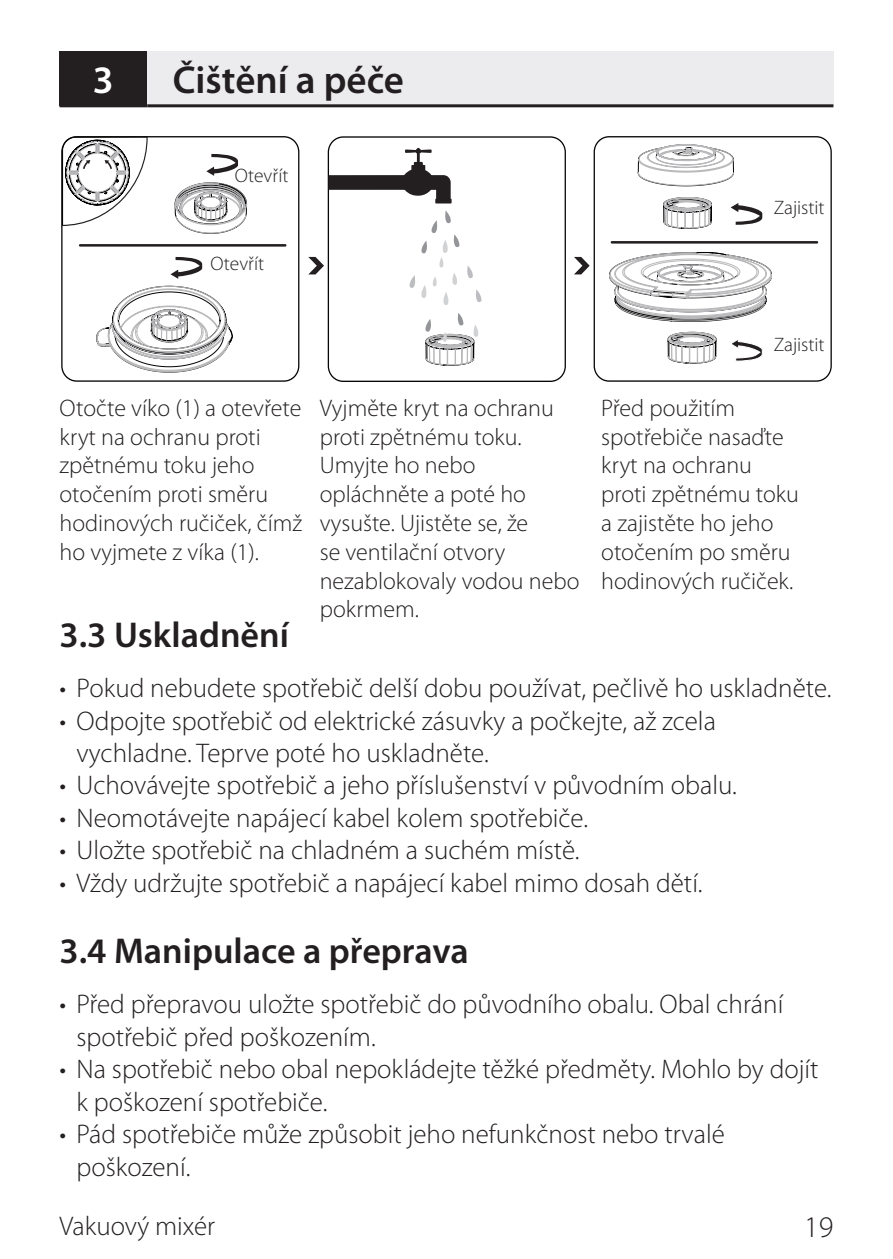
<style>
.page{position:relative;width:893px;height:1259px;background:#fff}
.page>*{position:absolute;margin:0;border:0;box-sizing:border-box;transform-origin:0 0}
.Nadpis_13{font:600 39px "Myriad Pro";color:#231f20}
.Nadpis_13-2{font:600 39px "Myriad Pro";color:#fff}
.Podnadpis_12{font:600 36px "Myriad Pro";color:#231f20}
.t1{font:300 30px "Myriad Pro";color:#231f20}
.Odsadené_body_9{font:300 27px/32.4px "Myriad Pro";color:#231f20}
.Základný_8{font:300 24px/28.8px "Myriad Pro";color:#231f20}
.Základný_6_5{font:300 19.5px "Myriad Pro";color:#231f20}
</style>
<div class="page">
<div style="left:60px;top:51px;width:87px;height:55px;background:#231f20"></div>
<div style="left:147px;top:51px;width:686px;height:55px;background:#ececee"></div>
<hr style="left:60px;top:104px;width:87px;height:3px;background:#231f20">
<hr style="left:147px;top:104px;width:686px;height:3px;background:#231f20">
<svg style="left:594px;top:136px;width:238px;height:246px"></svg>
<svg style="left:61px;top:136px;width:238px;height:246px"></svg>
<svg style="left:328px;top:136px;width:238px;height:246px"></svg>
<svg style="left:308px;top:257px;width:16px;height:17px"></svg>
<svg style="left:574px;top:257px;width:16px;height:17px"></svg>
<svg style="left:96px;top:285px;width:137px;height:88px"></svg>
<svg style="left:609px;top:252px;width:163px;height:70px"></svg>
<svg style="left:667px;top:331px;width:50px;height:33px"></svg>
<svg style="left:174px;top:182px;width:73px;height:52px"></svg>
<svg style="left:79px;top:244px;width:207px;height:3px"></svg>
<svg style="left:637px;top:144px;width:97px;height:43px"></svg>
<svg style="left:663px;top:197px;width:49px;height:32px"></svg>
<svg style="left:611px;top:241px;width:207px;height:3px"></svg>
<svg style="left:730px;top:339px;width:33px;height:22px"></svg>
<svg style="left:731px;top:203px;width:31px;height:22px"></svg>
<svg style="left:171px;top:257px;width:31px;height:22px"></svg>
<svg style="left:206px;top:154px;width:32px;height:22px"></svg>
<svg style="left:61px;top:136px;width:87px;height:90px"></svg>
<svg style="left:328px;top:148px;width:124px;height:55px"></svg>
<svg style="left:409px;top:275px;width:6px;height:13px"></svg>
<svg style="left:476px;top:289px;width:6px;height:13px"></svg>
<svg style="left:467px;top:265px;width:6px;height:13px"></svg>
<svg style="left:421px;top:210px;width:39px;height:95px"></svg>
<svg style="left:425px;top:313px;width:53px;height:53px"></svg>
<p class="Nadpis_13-2" style="left:93px;top:55px;width:22px">3</p>
<p class="Nadpis_13" style="left:173px;top:55px;width:233px">Čištění a péče</p>
<p class="Základný_6_5" style="left:235px;top:165px;width:55px">Otevřít</p>
<p class="Základný_6_5" style="left:210px;top:253px;width:55px">Otevřít</p>
<p class="Základný_6_5" style="left:774px;top:196px;width:53px">Zajistit</p>
<p class="Základný_6_5" style="left:774px;top:333px;width:53px">Zajistit</p>
<p class="Základný_8" style="left:60px;top:394px;width:244px">Otočte víko (1) a otevřete kryt na ochranu proti zpětnému toku jeho otočením proti směru hodinových ručiček, čímž ho vyjmete z víka (1).</p>
<p class="Základný_8" style="left:320px;top:394px;width:261px">Vyjměte kryt na ochranu proti zpětnému toku.<br>Umyjte ho nebo opláchněte a poté ho vysušte. Ujistěte se, že<br>se ventilační otvory nezablokovaly vodou nebo pokrmem.</p>
<p class="Základný_8" style="left:601px;top:394px;width:199px">Před použitím spotřebiče nasaďte kryt na ochranu proti zpětnému toku a zajistěte ho jeho otočením po směru hodinových ručiček.</p>
<p class="Podnadpis_12" style="left:60px;top:612px;width:231px">3.3 Uskladnění</p>
<p class="Odsadené_body_9" style="left:60px;top:672px;width:773px">• Pokud nebudete spotřebič delší dobu používat, pečlivě ho uskladněte.</p>
<p class="Odsadené_body_9" style="left:77px;top:705px;width:641px;text-indent:-17px">• Odpojte spotřebič od elektrické zásuvky a počkejte, až zcela vychladne. Teprve poté ho uskladněte.</p>
<p class="Odsadené_body_9" style="left:60px;top:769px;width:679px">• Uchovávejte spotřebič a jeho příslušenství v původním obalu.</p>
<p class="Odsadené_body_9" style="left:60px;top:802px;width:530px">• Neomotávejte napájecí kabel kolem spotřebiče.</p>
<p class="Odsadené_body_9" style="left:60px;top:834px;width:522px">• Uložte spotřebič na chladném a suchém místě.</p>
<p class="Odsadené_body_9" style="left:60px;top:867px;width:645px">• Vždy udržujte spotřebič a napájecí kabel mimo dosah dětí.</p>
<p class="Podnadpis_12" style="left:60px;top:928px;width:411px">3.4 Manipulace a přeprava</p>
<p class="Odsadené_body_9" style="left:77px;top:988px;width:708px;text-indent:-17px">• Před přepravou uložte spotřebič do původního obalu. Obal chrání spotřebič před poškozením.</p>
<p class="Odsadené_body_9" style="left:77px;top:1053px;width:743px;text-indent:-17px">• Na spotřebič nebo obal nepokládejte těžké předměty. Mohlo by dojít k poškození spotřebiče.</p>
<p class="Odsadené_body_9" style="left:77px;top:1118px;width:650px;text-indent:-17px">• Pád spotřebiče může způsobit jeho nefunkčnost nebo trvalé poškození.</p>
<p class="Odsadené_body_9" style="left:60px;top:1209px;width:157px">Vakuový mixér</p>
<p class="t1" style="left:804px;top:1210px;width:31px">19</p>
</div>
